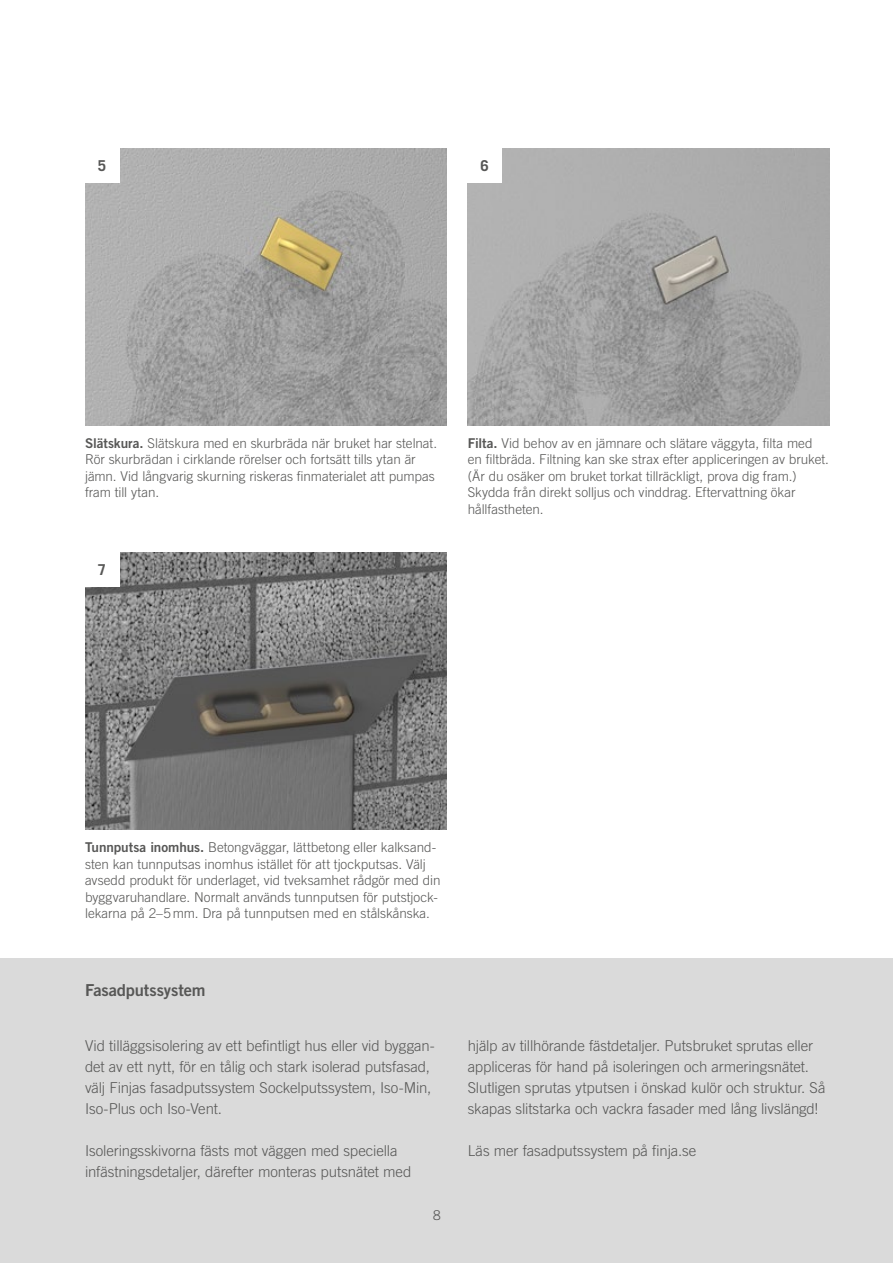
<style>
.page{position:relative;width:893px;height:1263px;background:#fff}
.page>*{position:absolute;margin:0;border:0;box-sizing:border-box;transform-origin:0 0}
.t1{font:16.5px "Trade Gothic LT Std Bd 2";letter-spacing:-.01em;color:#575756}
.t2{font:300 15px/21px "Trade Gothic LT Std";letter-spacing:-.005em;color:#575756}
.t3{font:700 15px "Trade Gothic LT Std";color:#575756}
.t4{font:300 13.5px/16.5px "Trade Gothic LT Std";letter-spacing:-.005em;color:#575756}
.s1{font-family:"Trade Gothic LT Std Bd 2";font-weight:400}
</style>
<div class="page">
<div style="left:0;top:958px;width:893px;height:305px;background:#dadada"></div>
<img style="left:85px;top:149px;width:361px;height:276px">
<img style="left:85px;top:553px;width:361px;height:276px">
<img style="left:468px;top:149px;width:361px;height:276px">
<div style="left:85px;top:149px;width:34px;height:34px;background:#fff"></div>
<div style="left:85px;top:553px;width:34px;height:34px;background:#fff"></div>
<div style="left:468px;top:149px;width:34px;height:34px;background:#fff"></div>
<p class="t3" style="left:98px;top:157px;width:10px">5</p>
<p class="t3" style="left:481px;top:157px;width:10px">6</p>
<p class="t4" style="left:85px;top:434px;width:354px"><span class="s1">Slätskura.</span> Slätskura med en skurbräda när bruket har stelnat.<br>Rör skurbrädan i cirklande rörelser och fortsätt tills ytan är jämn. Vid långvarig skurning riskeras finmaterialet att pumpas fram till ytan.</p>
<p class="t4" style="left:468px;top:434px;width:363px"><span class="s1">Filta.</span> Vid behov av en jämnare och slätare väggyta, filta med en filtbräda. Filtning kan ske strax efter appliceringen av bruket. (Är du osäker om bruket torkat tillräckligt, prova dig fram.)<br>Skydda från direkt solljus och vinddrag. Eftervattning ökar hållfastheten.</p>
<p class="t3" style="left:98px;top:561px;width:10px">7</p>
<p class="t4" style="left:85px;top:839px;width:357px"><span class="s1">Tunnputsa inomhus.</span> Betongväggar, lättbetong eller kalksand&shy;sten kan tunnputsas inomhus istället för att tjockputsas. Välj avsedd produkt för underlaget, vid tveksamhet rådgör med din byggvaruhandlare. Normalt används tunnputsen för putstjock&shy;lekarna på 2–5mm. Dra på tunnputsen med en stålskånska.</p>
<p class="t1" style="left:85px;top:979px;width:122px">Fasadputssystem</p>
<p class="t2" style="left:85px;top:1035px;width:351px">Vid tilläggsisolering av ett befintligt hus eller vid byggan&shy;det av ett nytt, för en tålig och stark isolerad putsfasad, välj Finjas fasadputssystem Sockelputssystem, Iso-Min, Iso-Plus och Iso-Vent.</p>
<p class="t2" style="left:85px;top:1140px;width:328px">Isoleringsskivorna fästs mot väggen med speciella infästningsdetaljer, därefter monteras putsnätet med</p>
<p class="t4" style="left:433px;top:1206px;width:9px">8</p>
<p class="t2" style="left:468px;top:1035px;width:359px">hjälp av tillhörande fästdetaljer. Putsbruket sprutas eller appliceras för hand på isoleringen och armeringsnätet.<br>Slutligen sprutas ytputsen i önskad kulör och struktur. Så skapas slitstarka och vackra fasader med lång livslängd!</p>
<p class="t2" style="left:468px;top:1140px;width:230px">Läs mer fasadputssystem på finja.se</p>
</div>
